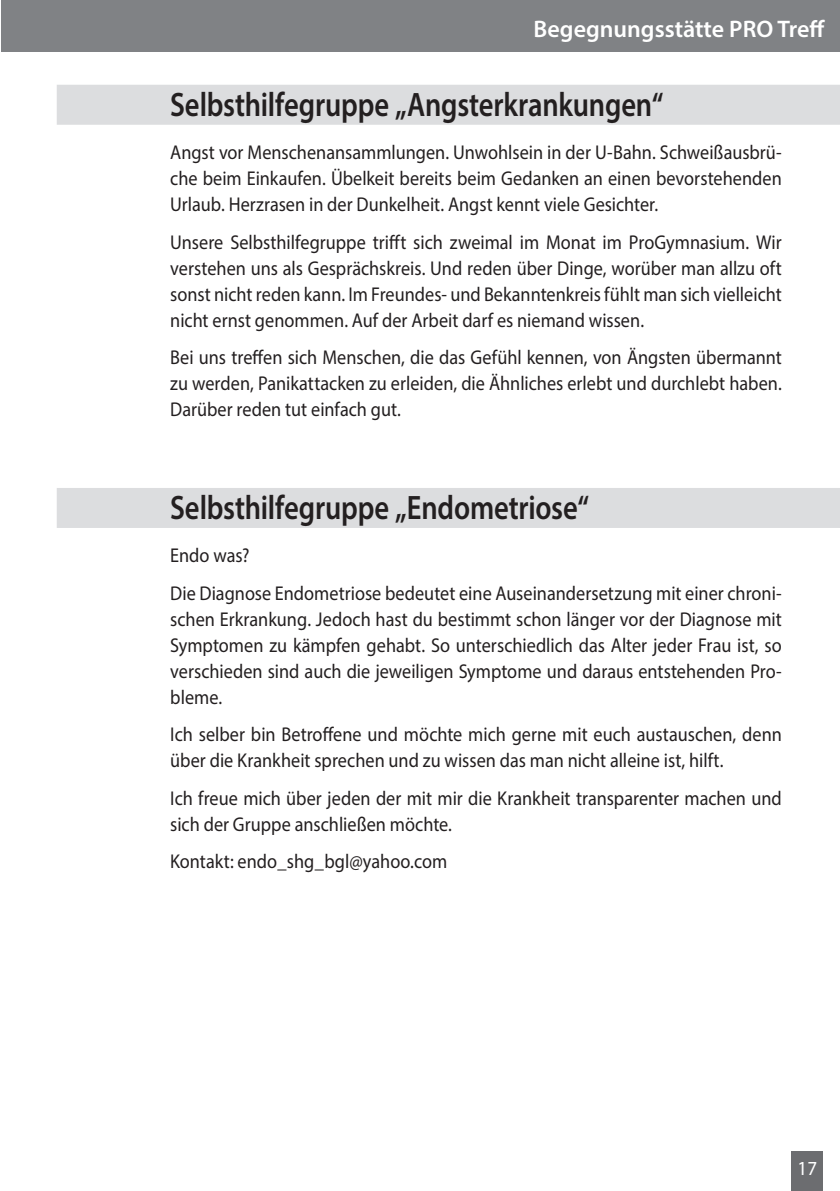
<style>
.page{position:relative;width:840px;height:1191px;background:#fff}
.page>*{position:absolute;margin:0;border:0;box-sizing:border-box;transform-origin:0 0}
.t1{font:600 34px "Myriad Pro";letter-spacing:-.005em;color:#231f20;scale:.84 1}
.t2{font:600 24px "Myriad Pro";color:#fff}
.t3{font:20px/26px "Myriad Pro";color:#231f20;text-align:justify;scale:.91 1}
.t4{font:20px "Myriad Pro";color:#fff;scale:.95 1}
</style>
<div class="page">
<div style="left:791px;top:1151px;width:31px;height:40px;background:#6c6d70"></div>
<div style="left:1px;top:0;width:838px;height:51px;background:#808285"></div>
<div style="left:57px;top:85px;width:782px;height:40px;background:#dcdddf"></div>
<div style="left:57px;top:488px;width:782px;height:40px;background:#dcdddf"></div>
<p class="t2" style="left:533px;top:14px;width:293px">Begegnungsstätte PRO Treff</p>
<h1 class="t1" style="left:170px;top:83px;width:588px">Selbsthilfegruppe „Angsterkrankungen“</h1>
<p class="t3" style="left:170px;top:139px;width:673px">Angst vor Menschenansammlungen. Unwohlsein in der U-Bahn. Schweißausbrü&shy;che beim Einkaufen. Übelkeit bereits beim Gedanken an einen bevorstehenden Urlaub. Herzrasen in der Dunkelheit. Angst kennt viele Gesichter.</p>
<p class="t3" style="left:170px;top:229px;width:673px">Unsere Selbsthilfegruppe trifft sich zweimal im Monat im ProGymnasium. Wir verstehen uns als Gesprächskreis. Und reden über Dinge, worüber man allzu oft sonst nicht reden kann. Im Freundes- und Bekanntenkreis fühlt man sich vielleicht nicht ernst genommen. Auf der Arbeit darf es niemand wissen.</p>
<p class="t3" style="left:170px;top:344px;width:673px">Bei uns treffen sich Menschen, die das Gefühl kennen, von Ängsten übermannt zu werden, Panikattacken zu erleiden, die Ähnliches erlebt und durchlebt haben.<br>Darüber reden tut einfach gut.</p>
<h1 class="t1" style="left:170px;top:486px;width:500px">Selbsthilfegruppe „Endometriose“</h1>
<p class="t3" style="left:170px;top:537px;width:673px;line-height:37.4px">Endo was?<br>Die Diagnose Endometriose bedeutet eine Auseinandersetzung mit einer chroni-</p>
<p class="t3" style="left:170px;top:606px;width:673px">schen Erkrankung. Jedoch hast du bestimmt schon länger vor der Diagnose mit Symptomen zu kämpfen gehabt. So unterschiedlich das Alter jeder Frau ist, so verschieden sind auch die jeweiligen Symptome und daraus entstehenden Pro&shy;bleme.</p>
<p class="t3" style="left:170px;top:721px;width:673px">Ich selber bin Betroffene und möchte mich gerne mit euch austauschen, denn über die Krankheit sprechen und zu wissen das man nicht alleine ist, hilft.</p>
<p class="t3" style="left:170px;top:784px;width:673px">Ich freue mich über jeden der mit mir die Krankheit transparenter machen und sich der Gruppe anschließen möchte.</p>
<p class="t3" style="left:170px;top:848px;width:306px">Kontakt: endo_shg_bgl@yahoo.com</p>
<p class="t4" style="left:797px;top:1155px;width:22px">17</p>
</div>
